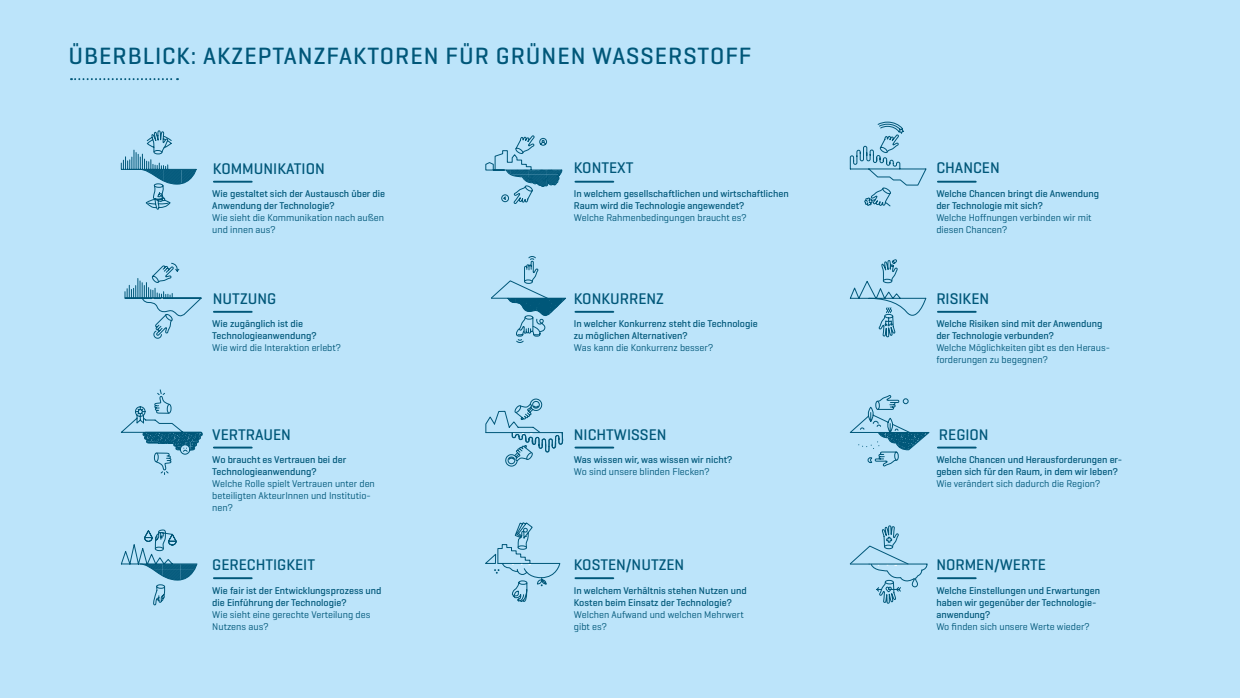
<style>
.page{position:relative;width:1240px;height:698px;background:#bce4fa}
.page>*{position:absolute;margin:0;border:0;box-sizing:border-box;transform-origin:0 0}
.t1{font:500 24px "Geogrotesque";letter-spacing:.04em;color:#005779}
.t2{font:500 15.7px "Geogrotesque";color:#005779}
.t3{font:500 10px/12px "Geogrotesque";color:#005779}
.t4{font:10px/12px "Geogrotesque";color:#005779}
</style>
<div class="page">
<svg style="left:71px;top:78px;width:107px;height:2px"></svg>
<svg style="left:120px;top:389px;width:83px;height:86px"></svg>
<svg style="left:120px;top:529px;width:78px;height:77px"></svg>
<svg style="left:121px;top:130px;width:76px;height:80px"></svg>
<svg style="left:124px;top:262px;width:78px;height:77px"></svg>
<svg style="left:849px;top:260px;width:78px;height:78px"></svg>
<svg style="left:850px;top:121px;width:77px;height:86px"></svg>
<svg style="left:491px;top:256px;width:75px;height:87px"></svg>
<svg style="left:485px;top:136px;width:78px;height:68px"></svg>
<svg style="left:849px;top:395px;width:81px;height:72px"></svg>
<svg style="left:485px;top:399px;width:79px;height:68px"></svg>
<svg style="left:485px;top:522px;width:76px;height:80px"></svg>
<svg style="left:849px;top:525px;width:79px;height:79px"></svg>
<hr style="left:214px;top:181px;width:38px;height:2px;background:#005779">
<hr style="left:575px;top:181px;width:38px;height:2px;background:#005779">
<hr style="left:938px;top:181px;width:38px;height:2px;background:#005779">
<hr style="left:214px;top:311px;width:38px;height:2px;background:#005779">
<hr style="left:575px;top:311px;width:38px;height:2px;background:#005779">
<hr style="left:938px;top:311px;width:38px;height:2px;background:#005779">
<hr style="left:214px;top:447px;width:38px;height:2px;background:#005779">
<hr style="left:575px;top:447px;width:38px;height:2px;background:#005779">
<hr style="left:938px;top:447px;width:38px;height:2px;background:#005779">
<hr style="left:214px;top:577px;width:38px;height:2px;background:#005779">
<hr style="left:575px;top:577px;width:38px;height:2px;background:#005779">
<hr style="left:938px;top:577px;width:38px;height:2px;background:#005779">
<h1 class="t1" style="left:69px;top:41px;width:685px">ÜBERBLICK: AKZEPTANZFAKTOREN FÜR GRÜNEN WASSERSTOFF</h1>
<h2 class="t2" style="left:213px;top:159px;width:113px">KOMMUNIKATION</h2>
<h2 class="t2" style="left:936px;top:158px;width:65px">CHANCEN</h2>
<h2 class="t2" style="left:574px;top:158px;width:61px">KONTEXT</h2>
<p class="t3" style="left:212px;top:188px;width:174px">Wie gestaltet sich der Austausch über die<br>Anwendung der Technologie?</p>
<p class="t4" style="left:212px;top:212px;width:173px">Wie sieht die Kommunikation nach außen und innen aus?</p>
<p class="t3" style="left:574px;top:188px;width:216px">In welchem gesellschaftlichen und wirtschaftlichen<br>Raum wird die Technologie angewendet?</p>
<p class="t4" style="left:574px;top:212px;width:174px">Welche Rahmenbedingungen braucht es?</p>
<p class="t3" style="left:936px;top:188px;width:164px">Welche Chancen bringt die Anwendung der Technologie mit sich?</p>
<p class="t4" style="left:936px;top:212px;width:157px">Welche Hoffnungen verbinden wir mit diesen Chancen?</p>
<h2 class="t2" style="left:213px;top:289px;width:65px">NUTZUNG</h2>
<h2 class="t2" style="left:574px;top:289px;width:92px">KONKURRENZ</h2>
<h2 class="t2" style="left:936px;top:289px;width:54px">RISIKEN</h2>
<p class="t3" style="left:212px;top:318px;width:106px">Wie zugänglich ist die<br>Technologieanwendung?</p>
<p class="t4" style="left:212px;top:342px;width:130px">Wie wird die Interaktion erlebt?</p>
<p class="t3" style="left:574px;top:318px;width:185px">In welcher Konkurrenz steht die Technologie zu möglichen Alternativen?</p>
<p class="t4" style="left:574px;top:342px;width:141px">Was kann die Konkurrenz besser?</p>
<p class="t3" style="left:936px;top:318px;width:168px">Welche Risiken sind mit der Anwendung der Technologie verbunden?</p>
<p class="t4" style="left:936px;top:342px;width:175px">Welche Möglichkeiten gibt es den Heraus&shy;forderungen zu begegnen?</p>
<h2 class="t2" style="left:212px;top:425px;width:80px">VERTRAUEN</h2>
<h2 class="t2" style="left:574px;top:425px;width:94px">NICHTWISSEN</h2>
<h2 class="t2" style="left:939px;top:425px;width:51px">REGION</h2>
<p class="t3" style="left:212px;top:454px;width:135px">Wo braucht es Vertrauen bei der<br>Technologieanwendung?</p>
<p class="t4" style="left:212px;top:478px;width:164px">Welche Rolle spielt Vertrauen unter den beteiligten AkteurInnen und Institutio&shy;nen?</p>
<p class="t3" style="left:574px;top:454px;width:160px">Was wissen wir, was wissen wir nicht?</p>
<p class="t4" style="left:574px;top:466px;width:137px">Wo sind unsere blinden Flecken?</p>
<p class="t3" style="left:936px;top:454px;width:187px">Welche Chancen und Herausforderungen er&shy;geben sich für den Raum, in dem wir leben?</p>
<p class="t4" style="left:936px;top:478px;width:165px">Wie verändert sich dadurch die Region?</p>
<h2 class="t2" style="left:212px;top:555px;width:104px">GERECHTIGKEIT</h2>
<h2 class="t2" style="left:574px;top:555px;width:112px">KOSTEN/NUTZEN</h2>
<h2 class="t2" style="left:936px;top:555px;width:111px">NORMEN/WERTE</h2>
<p class="t3" style="left:212px;top:584px;width:171px">Wie fair ist der Entwicklungsprozess und die Einführung der Technologie?</p>
<p class="t4" style="left:212px;top:608px;width:160px">Wie sieht eine gerechte Verteilung des<br>Nutzens aus?</p>
<p class="t3" style="left:574px;top:584px;width:174px">In welchem Verhältnis stehen Nutzen und<br>Kosten beim Einsatz der Technologie?</p>
<p class="t4" style="left:574px;top:608px;width:171px">Welchen Aufwand und welchen Mehrwert gibt es?</p>
<p class="t3" style="left:936px;top:584px;width:165px">Welche Einstellungen und Erwartungen haben wir gegenüber der Technologie&shy;anwendung?</p>
<p class="t4" style="left:936px;top:620px;width:155px">Wo finden sich unsere Werte wieder?</p>
</div>
